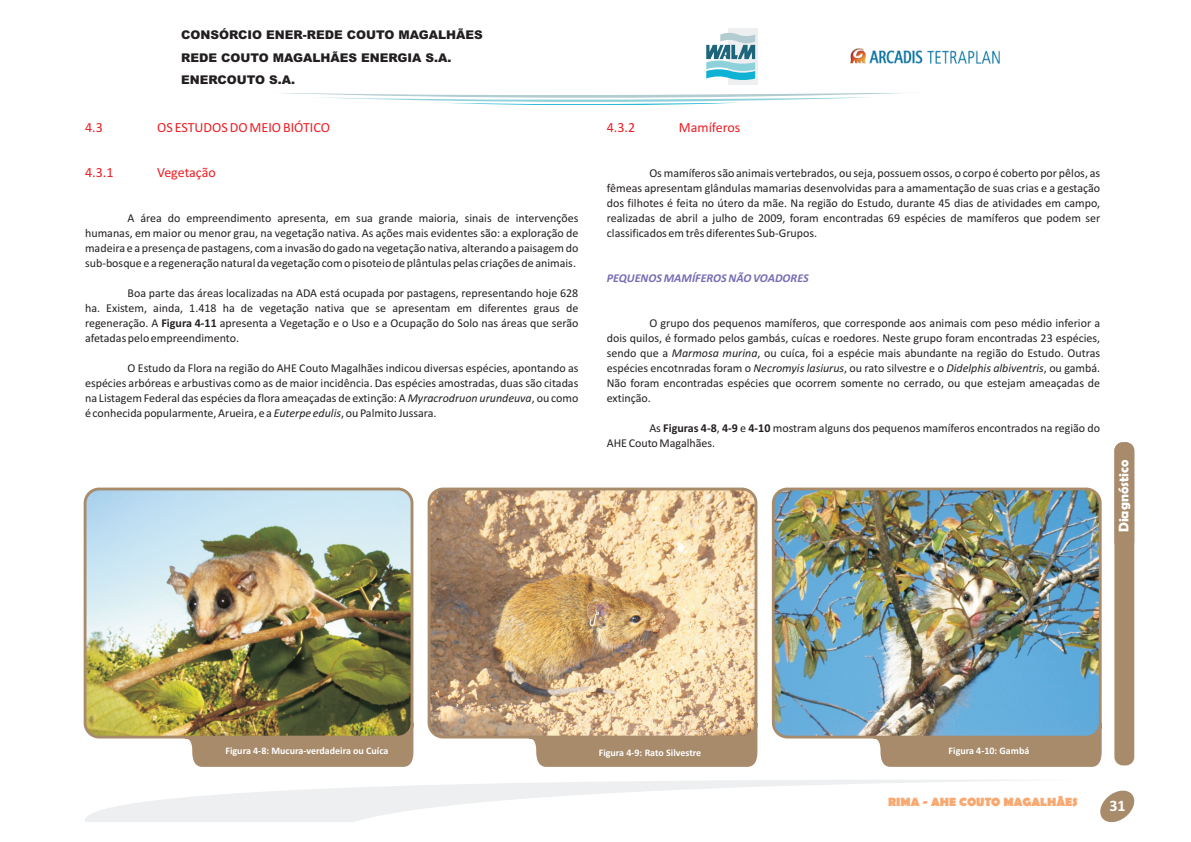
<style>
.page{position:relative;width:1191px;height:842px;background:#fff}
.page>*{position:absolute;margin:0;border:0;box-sizing:border-box;transform-origin:0 0}
.t1{font:700 16px "Calibri";color:#fff}
.t2{font:14px "Calibri";color:#ee1d23}
.t3{font:700 14px "Berlin Sans FB Demi";color:#fff}
.t4{font:12px/15px "Calibri";color:#231f20;text-align:justify}
.t5{font:900 12px/22.7px "Arial";color:#231f20}
.t6{font:italic 700 12px "Calibri";color:#756fb3}
.t7{font:700 12px "Berlin Sans FB";color:#f9a86f}
.t8{font:700 10px "Calibri";color:#fff}
.s1{font-weight:700}
.s2{font-style:italic}
</style>
<div class="page">
<div style="left:1114px;top:442px;width:20px;height:323px;background:#a78b6b;border-radius:8px"></div>
<img style="left:850px;top:48px;width:150px;height:16px">
<div style="left:728px;top:28px;width:30px;height:57px;background:#edeff0"></div>
<svg style="left:706px;top:33px;width:49px;height:47px"></svg>
<svg style="left:283px;top:93px;width:619px;height:12px"></svg>
<svg style="left:1100px;top:790px;width:35px;height:33px"></svg>
<svg style="left:182px;top:720px;width:232px;height:47px;background:#ab9173"></svg>
<svg style="left:870px;top:720px;width:232px;height:47px;background:#ab9173"></svg>
<svg style="left:526px;top:720px;width:232px;height:47px;background:#ab9173"></svg>
<img style="left:85px;top:490px;width:327px;height:246px">
<div style="left:84px;top:488px;width:329px;height:250px;border:3px solid #a78b6b;border-radius:14px"></div>
<img style="left:773px;top:490px;width:327px;height:246px">
<div style="left:772px;top:488px;width:329px;height:250px;border:3px solid #a78b6b;border-radius:14px"></div>
<img style="left:429px;top:489px;width:327px;height:248px;border-radius:14px">
<div style="left:427px;top:488px;width:330px;height:250px;border:3px solid #a78b6b;border-radius:14px"></div>
<svg style="left:85px;top:780px;width:944px;height:42px"></svg>
<p class="t5" style="left:181px;top:25px;width:303px">CONSÓRCIO ENER-REDE COUTO MAGALHÃES<br>REDE COUTO MAGALHÃES ENERGIA S.A.<br>ENERCOUTO S.A.</p>
<p class="t2" style="left:85px;top:122px;width:19px">4.3</p>
<p class="t2" style="left:157px;top:122px;width:174px">OS ESTUDOS DO MEIO BIÓTICO</p>
<p class="t2" style="left:85px;top:167px;width:30px">4.3.1</p>
<p class="t2" style="left:157px;top:167px;width:60px">Vegetação</p>
<p class="t4" style="left:85px;top:212px;width:495px;text-indent:43px">A área do empreendimento apresenta, em sua grande maioria, sinais de intervenções humanas, em maior ou menor grau, na vegetação nativa. As ações mais evidentes são: a exploração de madeira e a presença de pastagens, com a invasão do gado na vegetação nativa, alterando a paisagem do sub-bosque e a regeneração natural da vegetação com o pisoteio de plântulas pelas criações de animais.</p>
<p class="t4" style="left:85px;top:287px;width:495px;text-indent:43px">Boa parte das áreas localizadas na ADA está ocupada por pastagens, representando hoje 628 ha. Existem, ainda, 1.418 ha de vegetação nativa que se apresentam em diferentes graus de regeneração. A <span class="s1">Figura 4-11</span> apresenta a Vegetação e o Uso e a Ocupação do Solo nas áreas que serão afetadas pelo empreendimento.</p>
<p class="t4" style="left:85px;top:362px;width:495px;text-indent:43px">O Estudo da Flora na região do AHE Couto Magalhães indicou diversas espécies, apontando as espécies arbóreas e arbustivas como as de maior incidência. Das espécies amostradas, duas são citadas na Listagem Federal das espécies da flora ameaçadas de extinção: A <span class="s2">Myracrodruon urundeuva</span>, ou como é conhecida popularmente, Arueira, e a <span class="s2">Euterpe edulis</span>, ou Palmito Jussara.</p>
<p class="t2" style="left:607px;top:122px;width:30px">4.3.2</p>
<p class="t2" style="left:679px;top:122px;width:63px">Mamíferos</p>
<p class="t4" style="left:607px;top:167px;width:495px;text-indent:43px">Os mamíferos são animais vertebrados, ou seja, possuem ossos, o corpo é coberto por pêlos, as fêmeas apresentam glândulas mamarias desenvolvidas para a amamentação de suas crias e a gestação dos filhotes é feita no útero da mãe. Na região do Estudo, durante 45 dias de atividades em campo, realizadas de abril a julho de 2009, foram encontradas 69 espécies de mamíferos que podem ser classificados em três diferentes Sub-Grupos.</p>
<p class="t6" style="left:607px;top:273px;width:203px">PEQUENOS MAMÍFEROS NÃO VOADORES</p>
<p class="t4" style="left:607px;top:317px;width:495px;text-indent:43px">O grupo dos pequenos mamíferos, que corresponde aos animais com peso médio inferior a dois quilos, é formado pelos gambás, cuícas e roedores. Neste grupo foram encontradas 23 espécies, sendo que a <span class="s2">Marmosa murina</span>, ou cuíca, foi a espécie mais abundante na região do Estudo. Outras espécies encotnradas foram o <span class="s2">Necromyis lasiurus</span>, ou rato silvestre e o <span class="s2">Didelphis albiventris</span>, ou gambá.<br>Não foram encontradas espécies que ocorrem somente no cerrado, ou que estejam ameaçadas de extinção.</p>
<p class="t4" style="left:607px;top:422px;width:495px;text-indent:43px">As <span class="s1">Figuras 4-8</span>, <span class="s1">4-9</span> e <span class="s1">4-10</span> mostram alguns dos pequenos mamíferos encontrados na região do<br>AHE Couto Magalhães.</p>
<p class="t3" style="left:1115px;top:532px;width:74px;rotate:-90deg">Diagnóstico</p>
<p class="t8" style="left:225px;top:747px;width:164px">Figura 4-8: Mucura-verdadeira ou Cuíca</p>
<p class="t8" style="left:599px;top:748px;width:104px">Figura 4-9: Rato Silvestre</p>
<p class="t8" style="left:948px;top:747px;width:82px">Figura 4-10: Gambá</p>
<p class="t7" style="left:888px;top:795px;width:191px">RIMA - AHE COUTO MAGALHÃES</p>
<h1 class="t1" style="left:1109px;top:799px;width:18px">31</h1>
</div>
